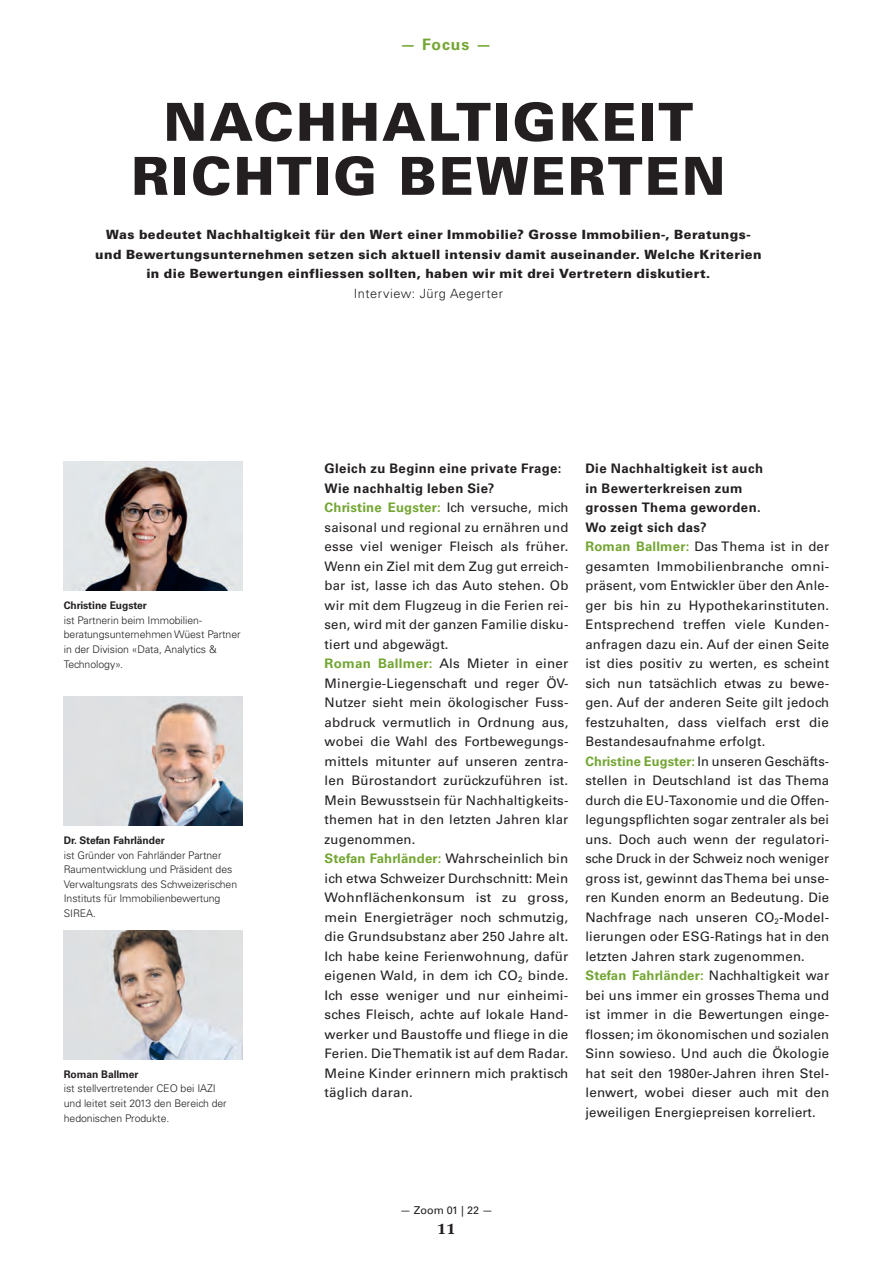
<style>
.page{position:relative;width:893px;height:1263px;background:#fff}
.page>*{position:absolute;margin:0;border:0;box-sizing:border-box;transform-origin:0 0}
.t1{font:900 52.5px/54px "Univers LT Std";letter-spacing:.04em;color:#231f20;text-align:center}
.t2{font:700 15.75px "Univers LT Std";letter-spacing:.06em;color:#73a532}
.t3{font:800 15.75px "Swift";color:#231f20}
.t4{font:13.2px/19.5px "Univers LT Std";letter-spacing:.015em;color:#231f20}
.t5{font:900 12.75px/19.5px "Univers LT Std";letter-spacing:.025em;color:#231f20;text-align:center}
.t6{font:300 12.75px "Univers LT Std";letter-spacing:.04em;color:#231f20}
.t7{font:10.8px "Univers LT Std";color:#231f20}
.t8{font:300 10.5px/14.7px "Univers LT Std";letter-spacing:-.005em;color:#231f20}
.t9{font:700 10.5px "Univers LT Std";letter-spacing:-.005em;color:#231f20}
.s1{font-weight:700}
.s2{font-weight:700;color:#73a532}
</style>
<div class="page">
<img style="left:64px;top:462px;width:178px;height:128px">
<img style="left:64px;top:697px;width:178px;height:128px">
<img style="left:64px;top:930px;width:178px;height:129px">
<p class="t2" style="left:400px;top:35px;width:93px">— Focus —</p>
<h1 class="t1" style="left:131px;top:94px;width:596px">NACHHALTIGKEIT<br>RICHTIG BEWERTEN</h1>
<p class="t5" style="left:95px;top:225px;width:668px">Was bedeutet Nachhaltigkeit für den Wert einer Immobilie? Grosse Immobilien-, Beratungs&shy;und Bewertungsunternehmen setzen sich aktuell intensiv damit auseinander. Welche Kriterien in die Bewertungen einfliessen sollten, haben wir mit drei Vertretern diskutiert.</p>
<p class="t6" style="left:354px;top:286px;width:151px">Interview: Jürg Aegerter</p>
<p class="t9" style="left:64px;top:599px;width:85px">Christine Eugster</p>
<p class="t8" style="left:64px;top:612px;width:178px">ist Partnerin beim Immobilien&shy;beratungsunternehmen Wüest Partner in der Division «Data, Analytics &amp;<br>Technology».</p>
<p class="t9" style="left:64px;top:834px;width:102px">Dr. Stefan Fahrländer</p>
<p class="t8" style="left:64px;top:847px;width:175px">ist Gründer von Fahrländer Partner<br>Raumentwicklung und Präsident des<br>Verwaltungsrats des Schweizerischen<br>Instituts für Immobilienbewertung<br>SIREA.</p>
<p class="t9" style="left:64px;top:1068px;width:76px">Roman Ballmer</p>
<p class="t8" style="left:64px;top:1081px;width:165px">ist stellvertretender CEO bei IAZI und leitet seit 2013 den Bereich der hedonischen Produkte.</p>
<p class="t4" style="left:325px;top:459px;width:245px"><span class="s1">Gleich zu Beginn eine private Frage:<br>Wie nachhaltig leben Sie?<br></span><span class="s2">Christine Eugster:</span> Ich versuche, mich saisonal und regional zu ernähren und esse viel weniger Fleisch als früher.<br>Wenn ein Ziel mit dem Zug gut erreich&shy;bar ist, lasse ich das Auto stehen. Ob wir mit dem Flugzeug in die Ferien rei&shy;sen, wird mit der ganzen Familie disku&shy;tiert und abgewägt.<br><span class="s2">Roman Ballmer:</span> Als Mieter in einer Minergie-Liegenschaft und reger ÖV-Nutzer sieht mein ökologischer Fuss&shy;abdruck vermutlich in Ordnung aus, wobei die Wahl des Fortbewegungs&shy;mittels mitunter auf unseren zentra&shy;len Bürostandort zurückzuführen ist.<br>Mein Bewusstsein für Nachhaltigkeits&shy;themen hat in den letzten Jahren klar zugenommen.<br><span class="s2">Stefan Fahrländer:</span> Wahrscheinlich bin ich etwa Schweizer Durchschnitt: Mein Wohnflächenkonsum ist zu gross, mein Energieträger noch schmutzig, die Grundsubstanz aber 250 Jahre alt.<br>Ich habe keine Ferienwohnung, dafür eigenen Wald, in dem ich CO<sub>2</sub> binde.<br>Ich esse weniger und nur einheimi&shy;sches Fleisch, achte auf lokale Hand&shy;werker und Baustoffe und fliege in die Ferien. Die Thematik ist auf dem Radar.<br>Meine Kinder erinnern mich praktisch täglich daran.</p>
<p class="t4" style="left:585px;top:459px;width:245px"><span class="s1">Die Nachhaltigkeit ist auch<br>in Bewerterkreisen zum<br>grossen Thema geworden.<br>Wo zeigt sich das?<br></span><span class="s2">Roman Ballmer:</span> Das Thema ist in der gesamten Immobilienbranche omni&shy;präsent, vom Entwickler über den Anle&shy;ger bis hin zu Hypothekarinstituten.<br>Entsprechend treffen viele Kunden&shy;anfragen dazu ein. Auf der einen Seite ist dies positiv zu werten, es scheint sich nun tatsächlich etwas zu bewe&shy;gen. Auf der anderen Seite gilt jedoch festzuhalten, dass vielfach erst die Bestandesaufnahme erfolgt.<br><span class="s2">Christine Eugster:</span> In unseren Geschäfts&shy;stellen in Deutschland ist das Thema durch die EU-Taxonomie und die Offen&shy;legungspflichten sogar zentraler als bei uns. Doch auch wenn der regulatori&shy;sche Druck in der Schweiz noch weniger gross ist, gewinnt das Thema bei unse&shy;ren Kunden enorm an Bedeutung. Die Nachfrage nach unseren CO<sub>2</sub>-Model&shy;lierungen oder ESG-Ratings hat in den letzten Jahren stark zugenommen.<br><span class="s2">Stefan Fahrländer:</span> Nachhaltigkeit war bei uns immer ein grosses Thema und ist immer in die Bewertungen einge&shy;flossen; im ökonomischen und sozialen Sinn sowieso. Und auch die Ökologie hat seit den 1980er-Jahren ihren Stel&shy;lenwert, wobei dieser auch mit den jeweiligen Energiepreisen korreliert.</p>
<p class="t7" style="left:400px;top:1204px;width:94px">— Zoom 01 | 22 —</p>
<p class="t3" style="left:437px;top:1220px;width:20px">11</p>
</div>
